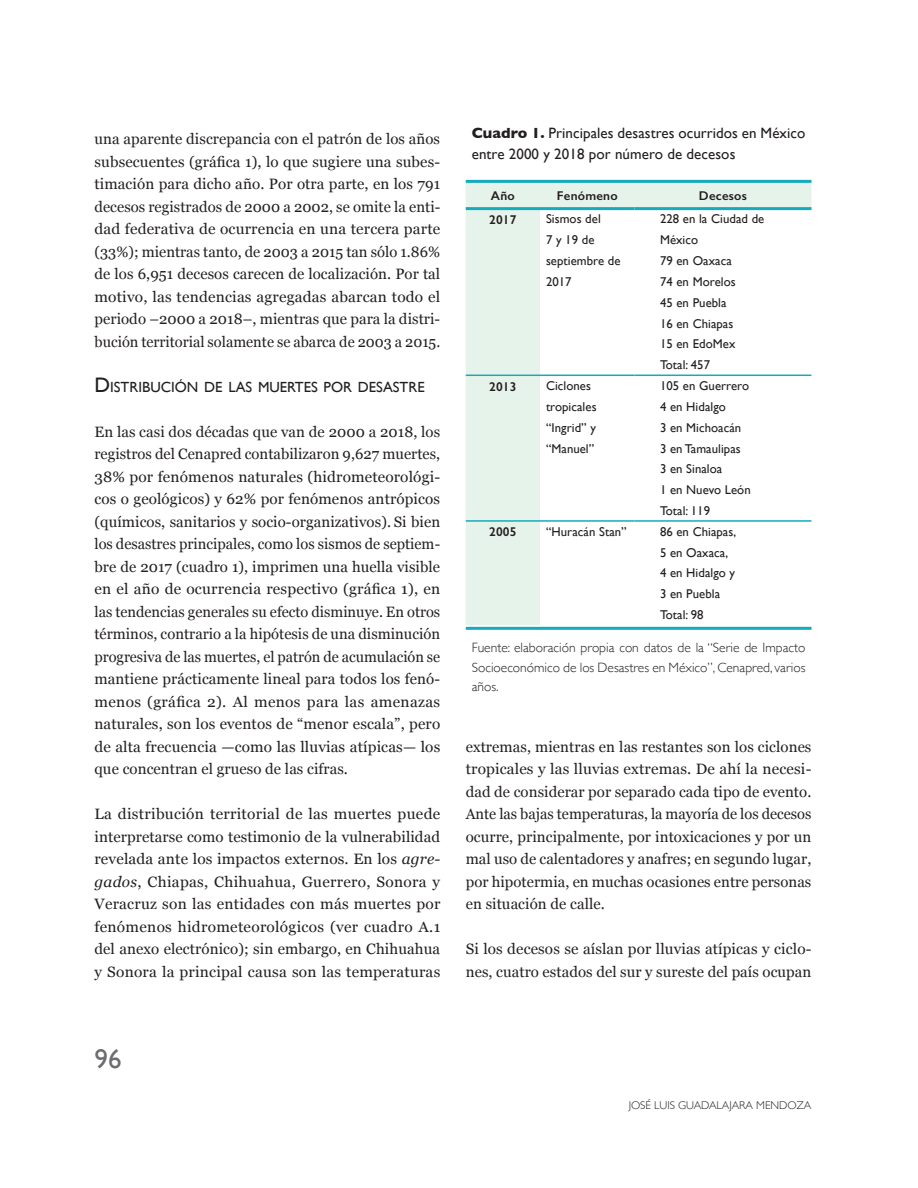
<style>
.page{position:relative;width:918px;height:1188px;background:#fff}
.page>*{position:absolute;margin:0;border:0;box-sizing:border-box;transform-origin:0 0}
.t1{font:27px "Gill Sans";color:#6c6d70}
.t2{font:15px/22.5px "Georgia";letter-spacing:.005em;color:#231f20;text-align:justify}
.t3{font:15px/21px "Gill Sans";letter-spacing:.005em;color:#231f20}
.t4{font:14.7px "Gill Sans";color:#231f20}
.t5{font:300 13.5px/19.5px "Gill Sans";color:#231f20;text-align:justify}
.t6{font:12.75px/20.9px "Gill Sans";letter-spacing:.005em;color:#231f20}
.t7{font:600 12.75px "Gill Sans";letter-spacing:.02em;color:#231f20}
.t8{font:300 11.25px "Gill Sans";color:#231f20}
.s1{font-size:21px}
.s2{font-style:italic}
.s3{font-weight:700}
</style>
<div class="page">
<svg style="left:466px;top:181px;width:346px;height:444px"></svg>
<hr style="left:466px;top:207px;width:74px;height:3px;background:#15abbc">
<hr style="left:540px;top:207px;width:94px;height:3px;background:#15abbc">
<hr style="left:634px;top:207px;width:178px;height:3px;background:#15abbc">
<hr style="left:466px;top:375px;width:74px;height:1px;background:#15abbc">
<hr style="left:540px;top:375px;width:94px;height:1px;background:#15abbc">
<hr style="left:634px;top:375px;width:178px;height:1px;background:#15abbc">
<hr style="left:466px;top:520px;width:74px;height:2px;background:#15abbc">
<hr style="left:540px;top:520px;width:94px;height:2px;background:#15abbc">
<hr style="left:634px;top:520px;width:178px;height:2px;background:#15abbc">
<hr style="left:466px;top:180px;width:345px;height:3px;background:#15abbc">
<hr style="left:466px;top:627px;width:345px;height:3px;background:#15abbc">
<p class="t2" style="left:94px;top:127px;width:347px">una aparente discrepancia con el patrón de los años subsecuentes (gráfica 1), lo que sugiere una subes&shy;timación para dicho año. Por otra parte, en los 791 decesos registrados de 2000 a 2002, se omite la enti&shy;dad federativa de ocurrencia en una tercera parte (33%); mientras tanto, de 2003 a 2015 tan sólo 1.86% de los 6,951 decesos carecen de localización. Por tal motivo, las tendencias agregadas abarcan todo el periodo –2000 a 2018–, mientras que para la distri&shy;bución territorial solamente se abarca de 2003 a 2015.</p>
<p class="t4" style="left:94px;top:378px;width:330px"><span class="s1">D</span> ISTRIBUCIÓN DE LAS MUERTES POR DESASTRE</p>
<p class="t2" style="left:94px;top:419px;width:347px">En las casi dos décadas que van de 2000 a 2018, los registros del Cenapred contabilizaron 9,627 muertes, 38% por fenómenos naturales (hidrometeorológi&shy;cos o geológicos) y 62% por fenómenos antrópicos (químicos, sanitarios y socio-organizativos). Si bien los desastres principales, como los sismos de septiem&shy;bre de 2017 (cuadro 1), imprimen una huella visible en el año de ocurrencia respectivo (gráfica 1), en las tendencias generales su efecto disminuye. En otros términos, contrario a la hipótesis de una disminución progresiva de las muertes, el patrón de acumulación se mantiene prácticamente lineal para todos los fenó&shy;menos (gráfica 2). Al menos para las amenazas naturales, son los eventos de “menor escala”, pero de alta frecuencia —como las lluvias atípicas— los que concentran el grueso de las cifras.</p>
<p class="t2" style="left:94px;top:802px;width:347px">La distribución territorial de las muertes puede interpretarse como testimonio de la vulnerabilidad revelada ante los impactos externos. En los <span class="s2">agre&shy;gados</span>, Chiapas, Chihuahua, Guerrero, Sonora y Veracruz son las entidades con más muertes por fenómenos hidrometeorológicos (ver cuadro A.1 del anexo electrónico); sin embargo, en Chihuahua y Sonora la principal causa son las temperaturas</p>
<p class="t3" style="left:472px;top:122px;width:335px"><span class="s3">Cuadro 1.</span> Principales desastres ocurridos en México entre 2000 y 2018 por número de decesos</p>
<p class="t7" style="left:491px;top:188px;width:25px">Año</p>
<p class="t7" style="left:557px;top:188px;width:62px">Fenómeno</p>
<p class="t7" style="left:699px;top:188px;width:50px">Decesos</p>
<p class="t7" style="left:489px;top:212px;width:29px">2017</p>
<p class="t6" style="left:546px;top:209px;width:76px">Sismos del<br>7 y 19 de septiembre de<br>2017</p>
<p class="t6" style="left:660px;top:209px;width:106px">228 en la Ciudad de<br>México<br>79 en Oaxaca<br>74 en Morelos<br>45 en Puebla<br>16 en Chiapas<br>15 en EdoMex<br>Total: 457</p>
<p class="t7" style="left:489px;top:379px;width:29px">2013</p>
<p class="t6" style="left:546px;top:375px;width:52px">Ciclones tropicales “Ingrid” y “Manuel”</p>
<p class="t6" style="left:660px;top:375px;width:92px">105 en Guerrero<br>4 en Hidalgo<br>3 en Michoacán<br>3 en Tamaulipas<br>3 en Sinaloa<br>1 en Nuevo León<br>Total: 119</p>
<p class="t7" style="left:489px;top:524px;width:29px">2005</p>
<p class="t6" style="left:546px;top:521px;width:82px">“Huracán Stan”</p>
<p class="t6" style="left:660px;top:521px;width:78px">86 en Chiapas,<br>5 en Oaxaca,<br>4 en Hidalgo y<br>3 en Puebla<br>Total: 98</p>
<p class="t5" style="left:472px;top:638px;width:335px">Fuente: elaboración propia con datos de la “Serie de Impacto Socioeconómico de los Desastres en México”, Cenapred, varios años.</p>
<p class="t2" style="left:466px;top:734px;width:347px">extremas, mientras en las restantes son los ciclones tropicales y las lluvias extremas. De ahí la necesi&shy;dad de considerar por separado cada tipo de evento.<br>Ante las bajas temperaturas, la mayoría de los decesos ocurre, principalmente, por intoxicaciones y por un mal uso de calentadores y anafres; en segundo lugar, por hipotermia, en muchas ocasiones entre personas en situación de calle.</p>
<p class="t2" style="left:466px;top:937px;width:347px">Si los decesos se aíslan por lluvias atípicas y ciclo&shy;nes, cuatro estados del sur y sureste del país ocupan</p>
<h1 class="t1" style="left:94px;top:1043px;width:28px">96</h1>
<p class="t8" style="left:629px;top:1096px;width:184px">JOSÉ LUIS GUADALAJARA MENDOZA</p>
</div>
